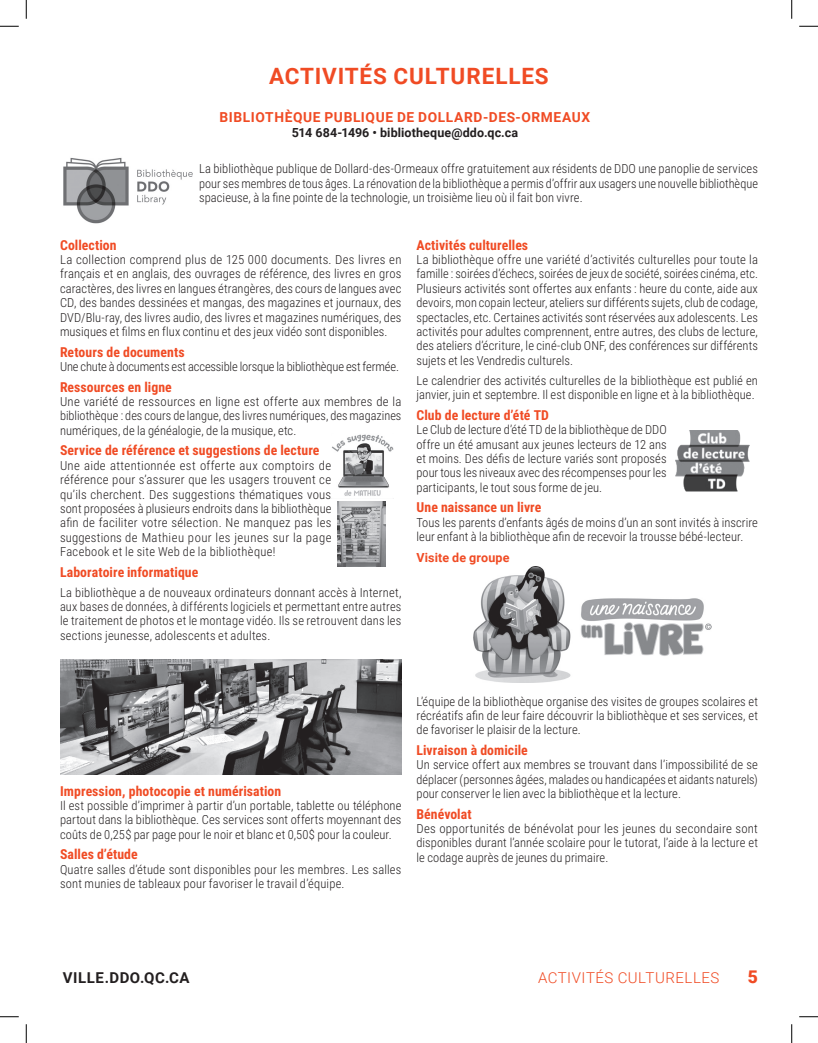
<style>
.page{position:relative;width:818px;height:1043px;background:#fff}
.page>*{position:absolute;margin:0;border:0;box-sizing:border-box;transform-origin:0 0}
.t1{font:700 22.5px "Roboto";letter-spacing:.035em;color:#f04b24}
.t2{font:900 17.5px "Roboto";color:#f04b24}
.t3{font:300 15px "Roboto";letter-spacing:.035em;color:#f04b24}
.t4{font:700 15px "Roboto";letter-spacing:.035em;color:#231f20}
.t5{font:700 13.75px "Roboto Condensed";letter-spacing:.005em;color:#f04b24}
.t6{font:700 13.75px "Roboto";letter-spacing:.045em;color:#f04b24}
.t7{font:300 12.5px/14.4px "Roboto Condensed";letter-spacing:.005em;color:#231f20;text-align:justify}
.t8{font:300 12.5px "Roboto Condensed";letter-spacing:-.015em;color:#231f20}
.t9{font:700 12.5px "Roboto";letter-spacing:.01em;color:#231f20}
.t10{font:700 12.5px "Roboto";letter-spacing:.01em;color:#f04b24}
</style>
<div class="page">
<img style="left:63px;top:158px;width:130px;height:66px">
<img style="left:61px;top:659px;width:340px;height:115px">
<img style="left:675px;top:430px;width:74px;height:61px">
<img style="left:474px;top:567px;width:237px;height:115px">
<img style="left:337px;top:502px;width:49px;height:64px">
<img style="left:332px;top:434px;width:61px;height:62px">
<svg style="left:0;top:25px;width:19px;height:2px"></svg>
<svg style="left:799px;top:25px;width:19px;height:2px"></svg>
<svg style="left:0;top:1016px;width:19px;height:1px"></svg>
<svg style="left:799px;top:1016px;width:19px;height:1px"></svg>
<svg style="left:25px;top:0;width:2px;height:19px"></svg>
<svg style="left:25px;top:1024px;width:2px;height:18px"></svg>
<svg style="left:791px;top:0;width:1px;height:19px"></svg>
<svg style="left:791px;top:1024px;width:1px;height:18px"></svg>
<h1 class="t1" style="left:269px;top:60px;width:281px">ACTIVITÉS CULTURELLES</h1>
<p class="t6" style="left:219px;top:107px;width:372px">BIBLIOTHÈQUE PUBLIQUE DE DOLLARD-DES-ORMEAUX</p>
<p class="t9" style="left:292px;top:124px;width:228px">514 684-1496 • bibliotheque@ddo.qc.ca</p>
<p class="t7" style="left:199px;top:161px;width:560px">La bibliothèque publique de Dollard-des-Ormeaux offre gratuitement aux résidents de DDO une panoplie de services pour ses membres de tous âges. La rénovation de la bibliothèque a permis d’offrir aux usagers une nouvelle bibliothèque spacieuse, à la fine pointe de la technologie, un troisième lieu où il fait bon vivre.</p>
<p class="t5" style="left:60px;top:235px;width:58px">Collection</p>
<p class="t7" style="left:60px;top:252px;width:343px">La collection comprend plus de 125 000 documents. Des livres en français et en anglais, des ouvrages de référence, des livres en gros caractères, des livres en langues étrangères, des cours de langues avec CD, des bandes dessinées et mangas, des magazines et journaux, des DVD/Blu-ray, des livres audio, des livres et magazines numériques, des musiques et films en flux continu et des jeux vidéo sont disponibles.</p>
<p class="t5" style="left:60px;top:342px;width:126px">Retours de documents</p>
<p class="t8" style="left:60px;top:358px;width:340px">Une chute à documents est accessible lorsque la bibliothèque est fermée.</p>
<p class="t5" style="left:60px;top:377px;width:113px">Ressources en ligne</p>
<p class="t7" style="left:60px;top:394px;width:343px">Une variété de ressources en ligne est offerte aux membres de la bibliothèque : des cours de langue, des livres numériques, des magazines numériques, de la généalogie, de la musique, etc.</p>
<p class="t5" style="left:60px;top:441px;width:261px">Service de référence et suggestions de lecture</p>
<p class="t7" style="left:60px;top:457px;width:273px">Une aide attentionnée est offerte aux comptoirs de référence pour s’assurer que les usagers trouvent ce qu’ils cherchent. Des suggestions thématiques vous sont proposées à plusieurs endroits dans la bibliothèque afin de faciliter votre sélection. Ne manquez pas les suggestions de Mathieu pour les jeunes sur la page Facebook et le site Web de la bibliothèque!</p>
<p class="t5" style="left:60px;top:562px;width:140px">Laboratoire informatique</p>
<p class="t7" style="left:60px;top:584px;width:343px">La bibliothèque a de nouveaux ordinateurs donnant accès à Internet, aux bases de données, à différents logiciels et permettant entre autres le traitement de photos et le montage vidéo. Ils se retrouvent dans les sections jeunesse, adolescents et adultes.</p>
<p class="t5" style="left:416px;top:235px;width:113px">Activités culturelles</p>
<p class="t7" style="left:416px;top:252px;width:343px">La bibliothèque offre une variété d’activités culturelles pour toute la famille : soirées d’échecs, soirées de jeux de société, soirées cinéma, etc.<br>Plusieurs activités sont offertes aux enfants : heure du conte, aide aux devoirs, mon copain lecteur, ateliers sur différents sujets, club de codage, spectacles, etc. Certaines activités sont réservées aux adolescents. Les activités pour adultes comprennent, entre autres, des clubs de lecture, des ateliers d’écriture, le ciné-club ONF, des conférences sur différents sujets et les Vendredis culturels.</p>
<p class="t7" style="left:416px;top:372px;width:343px">Le calendrier des activités culturelles de la bibliothèque est publié en janvier, juin et septembre. Il est disponible en ligne et à la bibliothèque.</p>
<p class="t5" style="left:416px;top:405px;width:134px">Club de lecture d’été TD</p>
<p class="t7" style="left:416px;top:422px;width:252px">Le Club de lecture d’été TD de la bibliothèque de DDO offre un été amusant aux jeunes lecteurs de 12 ans et moins. Des défis de lecture variés sont proposés pour tous les niveaux avec des récompenses pour les participants, le tout sous forme de jeu.</p>
<p class="t5" style="left:416px;top:498px;width:126px">Une naissance un livre</p>
<p class="t7" style="left:416px;top:514px;width:343px">Tous les parents d’enfants âgés de moins d’un an sont invités à inscrire leur enfant à la bibliothèque afin de recevoir la trousse bébé-lecteur.</p>
<p class="t10" style="left:416px;top:548px;width:94px">Visite de groupe</p>
<p class="t5" style="left:60px;top:781px;width:223px">Impression, photocopie et numérisation</p>
<p class="t7" style="left:60px;top:797px;width:343px">Il est possible d’imprimer à partir d’un portable, tablette ou téléphone partout dans la bibliothèque. Ces services sont offerts moyennant des coûts de 0,25$ par page pour le noir et blanc et 0,50$ pour la couleur.</p>
<p class="t5" style="left:60px;top:844px;width:79px">Salles d’étude</p>
<p class="t7" style="left:60px;top:861px;width:343px">Quatre salles d’étude sont disponibles pour les membres. Les salles sont munies de tableaux pour favoriser le travail d’équipe.</p>
<p class="t7" style="left:416px;top:693px;width:343px">L’équipe de la bibliothèque organise des visites de groupes scolaires et récréatifs afin de leur faire découvrir la bibliothèque et ses services, et de favoriser le plaisir de la lecture.</p>
<p class="t5" style="left:416px;top:740px;width:113px">Livraison à domicile</p>
<p class="t7" style="left:416px;top:757px;width:343px">Un service offert aux membres se trouvant dans l’impossibilité de se déplacer (personnes âgées, malades ou handicapées et aidants naturels) pour conserver le lien avec la bibliothèque et la lecture.</p>
<p class="t5" style="left:416px;top:804px;width:57px">Bénévolat</p>
<p class="t7" style="left:416px;top:821px;width:343px">Des opportunités de bénévolat pour les jeunes du secondaire sont disponibles durant l’année scolaire pour le tutorat, l’aide à la lecture et le codage auprès de jeunes du primaire.</p>
<p class="t4" style="left:63px;top:966px;width:128px">VILLE.DDO.QC.CA</p>
<p class="t3" style="left:538px;top:966px;width:183px">ACTIVITÉS CULTURELLES</p>
<h2 class="t2" style="left:747px;top:964px;width:12px">5</h2>
</div>
